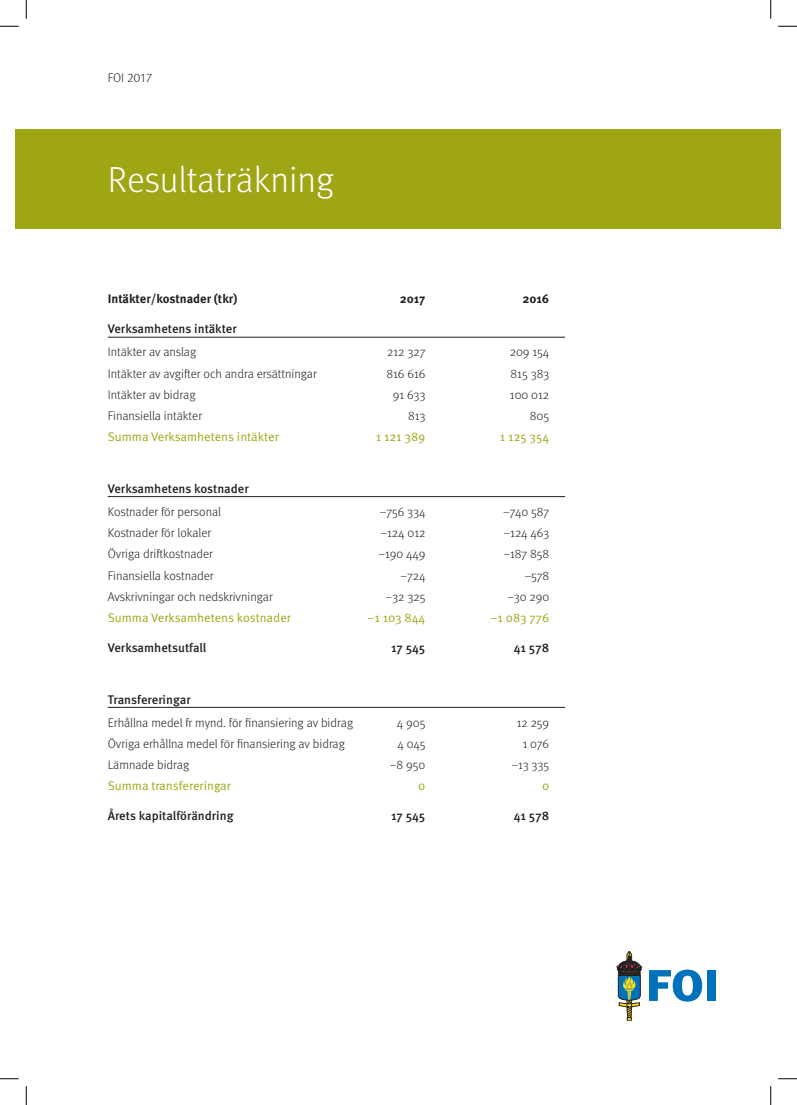
<style>
.page{position:relative;width:797px;height:1105px;background:#fff}
.page>*{position:absolute;margin:0;border:0;box-sizing:border-box;transform-origin:0 0}
.t1{font:300 36.25px "Meta OT";letter-spacing:-.005em;color:#fff}
.t2{font:300 12.5px "Meta OT";color:#231f20}
.t3{font:500 12.5px "Meta OT";color:#231f20}
.t4{font:12.5px "Meta OT Norm";color:#9ea615}
.t5{font:700 12.5px "Meta OT";color:#231f20}
</style>
<div class="page">
<div style="left:16px;top:129px;width:765px;height:99px;background:#9ea615"></div>
<svg style="left:649px;top:969px;width:53px;height:32px"></svg>
<div style="left:707px;top:970px;width:8px;height:31px;background:#0072bc"></div>
<svg style="left:617px;top:951px;width:25px;height:70px"></svg>
<hr style="left:108px;top:337px;width:457px;height:1px;background:#231f20">
<hr style="left:108px;top:496px;width:457px;height:1px;background:#231f20">
<hr style="left:108px;top:707px;width:457px;height:1px;background:#231f20">
<svg style="left:0;top:25px;width:19px;height:2px"></svg>
<svg style="left:778px;top:25px;width:19px;height:2px"></svg>
<svg style="left:0;top:1078px;width:19px;height:1px"></svg>
<svg style="left:778px;top:1078px;width:19px;height:1px"></svg>
<svg style="left:25px;top:0;width:2px;height:19px"></svg>
<svg style="left:25px;top:1086px;width:2px;height:19px"></svg>
<svg style="left:770px;top:0;width:1px;height:19px"></svg>
<svg style="left:770px;top:1086px;width:1px;height:19px"></svg>
<p class="t2" style="left:108px;top:70px;width:46px">FOI 2017</p>
<h1 class="t1" style="left:108px;top:159px;width:228px">Resultaträkning</h1>
<p class="t5" style="left:108px;top:291px;width:131px">Intäkter/kostnader (tkr)</p>
<p class="t5" style="left:399px;top:291px;width:27px">2017</p>
<p class="t5" style="left:522px;top:291px;width:28px">2016</p>
<p class="t3" style="left:108px;top:321px;width:130px">Verksamhetens intäkter</p>
<p class="t2" style="left:108px;top:345px;width:90px">Intäkter av anslag</p>
<p class="t2" style="left:387px;top:345px;width:40px">212 327</p>
<p class="t2" style="left:509px;top:345px;width:41px">209 154</p>
<p class="t2" style="left:108px;top:366px;width:210px">Intäkter av avgifter och andra ersättningar</p>
<p class="t2" style="left:386px;top:366px;width:40px">816 616</p>
<p class="t2" style="left:510px;top:366px;width:40px">815 383</p>
<p class="t2" style="left:108px;top:387px;width:89px">Intäkter av bidrag</p>
<p class="t2" style="left:393px;top:387px;width:34px">91 633</p>
<p class="t2" style="left:510px;top:387px;width:41px">100 012</p>
<p class="t2" style="left:108px;top:408px;width:96px">Finansiella intäkter</p>
<p class="t2" style="left:408px;top:408px;width:19px">813</p>
<p class="t2" style="left:530px;top:408px;width:21px">805</p>
<p class="t4" style="left:108px;top:429px;width:172px">Summa Verksamhetens intäkter</p>
<p class="t4" style="left:376px;top:429px;width:51px">1 121 389</p>
<p class="t4" style="left:500px;top:429px;width:51px">1 125 354</p>
<p class="t3" style="left:108px;top:481px;width:142px">Verksamhetens kostnader</p>
<p class="t2" style="left:108px;top:504px;width:115px">Kostnader för personal</p>
<p class="t2" style="left:380px;top:504px;width:47px">−756 334</p>
<p class="t2" style="left:503px;top:504px;width:47px">−740 587</p>
<p class="t2" style="left:108px;top:525px;width:105px">Kostnader för lokaler</p>
<p class="t2" style="left:380px;top:525px;width:47px">−124 012</p>
<p class="t2" style="left:503px;top:525px;width:47px">−124 463</p>
<p class="t2" style="left:108px;top:547px;width:107px">Övriga driftkostnader</p>
<p class="t2" style="left:378px;top:547px;width:49px">−190 449</p>
<p class="t2" style="left:503px;top:547px;width:47px">−187 858</p>
<p class="t2" style="left:108px;top:568px;width:107px">Finansiella kostnader</p>
<p class="t2" style="left:400px;top:568px;width:26px">−724</p>
<p class="t2" style="left:524px;top:568px;width:26px">−578</p>
<p class="t2" style="left:108px;top:589px;width:166px">Avskrivningar och nedskrivningar</p>
<p class="t2" style="left:385px;top:589px;width:41px">−32 325</p>
<p class="t2" style="left:507px;top:589px;width:43px">−30 290</p>
<p class="t4" style="left:108px;top:610px;width:185px">Summa Verksamhetens kostnader</p>
<p class="t4" style="left:367px;top:610px;width:60px">−1 103 844</p>
<p class="t4" style="left:490px;top:610px;width:61px">−1 083 776</p>
<p class="t3" style="left:108px;top:640px;width:100px">Verksamhetsutfall</p>
<p class="t3" style="left:391px;top:640px;width:36px">17 545</p>
<p class="t3" style="left:514px;top:640px;width:37px">41 578</p>
<p class="t3" style="left:108px;top:691px;width:84px">Transfereringar</p>
<p class="t2" style="left:108px;top:715px;width:247px">Erhållna medel fr mynd. för finansiering av bidrag</p>
<p class="t2" style="left:397px;top:715px;width:30px">4 905</p>
<p class="t2" style="left:517px;top:715px;width:34px">12 259</p>
<p class="t2" style="left:108px;top:736px;width:239px">Övriga erhållna medel för finansiering av bidrag</p>
<p class="t2" style="left:397px;top:736px;width:29px">4 045</p>
<p class="t2" style="left:522px;top:736px;width:28px">1 076</p>
<p class="t2" style="left:108px;top:757px;width:83px">Lämnade bidrag</p>
<p class="t2" style="left:390px;top:757px;width:37px">−8 950</p>
<p class="t2" style="left:511px;top:757px;width:39px">−13 335</p>
<p class="t4" style="left:108px;top:778px;width:125px">Summa transfereringar</p>
<p class="t4" style="left:418px;top:778px;width:9px">0</p>
<p class="t4" style="left:542px;top:778px;width:9px">0</p>
<p class="t3" style="left:108px;top:808px;width:127px">Årets kapitalförändring</p>
<p class="t3" style="left:391px;top:808px;width:36px">17 545</p>
<p class="t3" style="left:514px;top:808px;width:37px">41 578</p>
</div>
